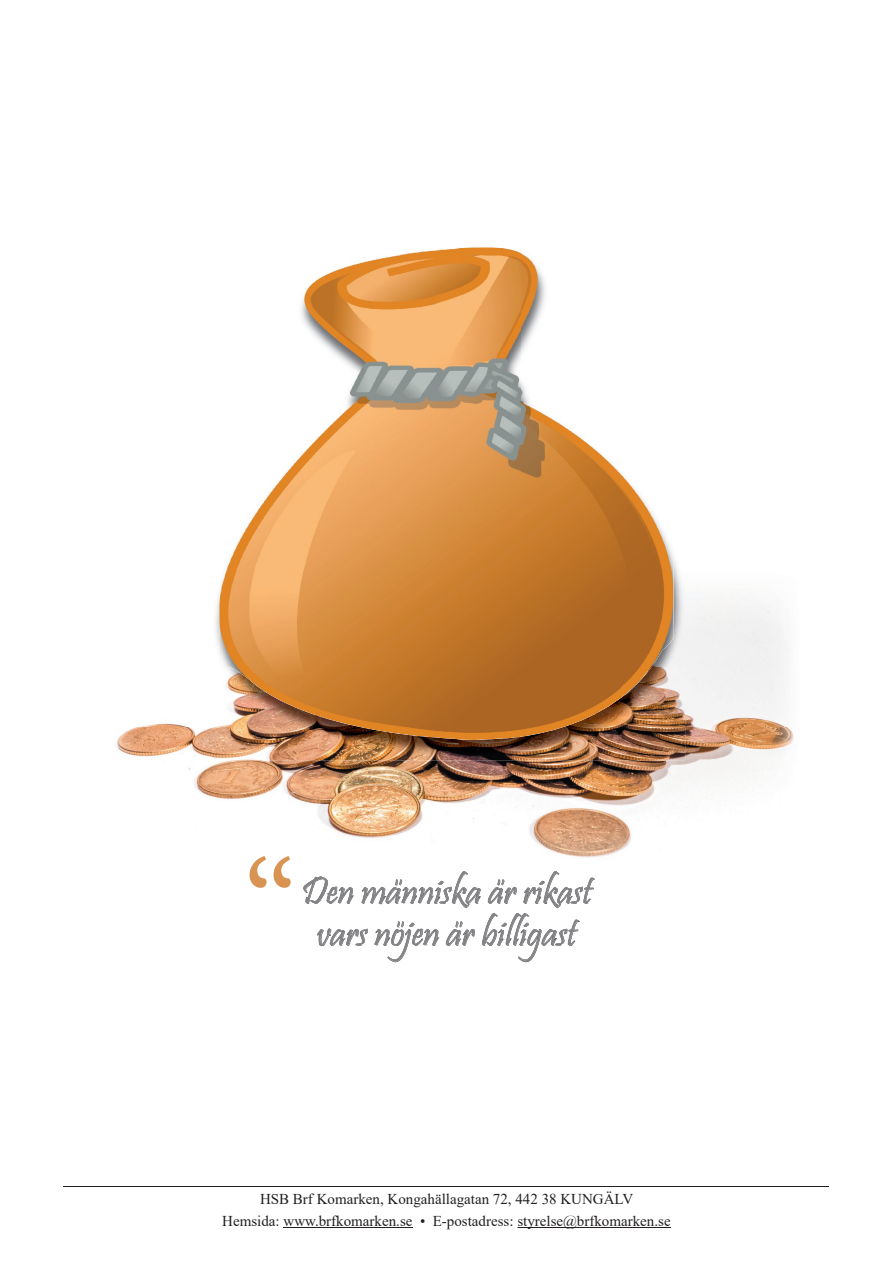
<style>
.page{position:relative;width:893px;height:1263px;background:#fff}
.page>*{position:absolute;margin:0;border:0;box-sizing:border-box;transform-origin:0 0}
.t1{font:135px "Sylfaen";color:#d99353}
.t2{font:39px "Pristina";color:#808285}
.t3{font:15px/21.6px "Times New Roman";color:#231f20;text-align:center}
</style>
<div class="page">
<hr style="left:64px;top:1186px;width:765px;height:1px;background:#231f20">
<hr style="left:283px;top:1227px;width:129px;height:1px;background:#231f20">
<hr style="left:518px;top:1227px;width:152px;height:1px;background:#231f20">
<img style="left:117px;top:726px;width:677px;height:149px">
<div style="left:685px;top:594px;width:102px;height:132px;background:#f2f2f3"></div>
<img style="left:212px;top:699px;width:104px;height:61px">
<img style="left:316px;top:713px;width:369px;height:47px">
<img style="left:623px;top:666px;width:62px;height:47px">
<img style="left:674px;top:571px;width:11px;height:95px">
<img style="left:226px;top:247px;width:448px;height:324px">
<img style="left:263px;top:571px;width:360px;height:170px">
<img style="left:215px;top:571px;width:49px;height:128px">
<img style="left:622px;top:571px;width:52px;height:128px">
<img style="left:458px;top:871px;width:101px;height:5px">
<svg style="left:303px;top:876px;width:292px;height:86px"></svg>
<h1 class="t1" style="left:244px;top:817px;width:53px">“</h1>
<h2 class="t2" style="left:301px;top:869px;width:292px">Den människa är rikast</h2>
<h2 class="t2" style="left:317px;top:911px;width:261px">vars nöjen är billigast</h2>
<p class="t3" style="left:222px;top:1188px;width:450px">HSB Brf Komarken, Kongahällagatan 72, 442 38 KUNGÄLV<br>Hemsida: www.brfkomarken.se • E-postadress: styrelse@brfkomarken.se</p>
</div>
